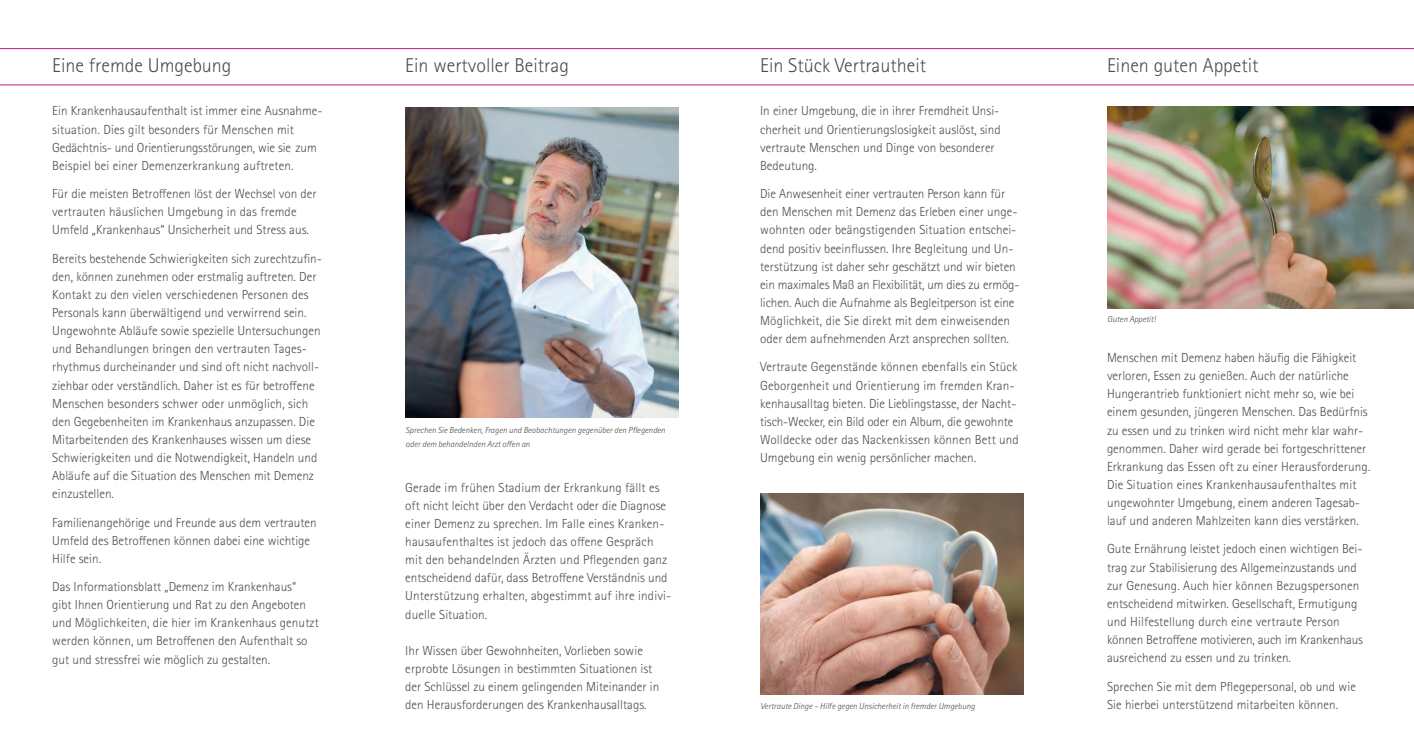
<style>
.page{position:relative;width:1414px;height:752px;background:#fff}
.page>*{position:absolute;margin:0;border:0;box-sizing:border-box;transform-origin:0 0}
.t1{font:300 20px "Rotis Sans Serif Pro";color:#4b4c4d}
.t2{font:300 13.12px/18.1px "Rotis Sans Serif Pro";color:#4b4c4d}
.t3{font:italic 300 8.75px/13.8px "Rotis Sans Serif Pro";color:#4b4c4d}
</style>
<div class="page">
<img style="left:405px;top:107px;width:273px;height:310px">
<hr style="left:0;top:48px;width:1414px;height:1px;background:#c5168c">
<hr style="left:0;top:85px;width:1414px;height:1px;background:#c5168c">
<img style="left:1107px;top:106px;width:307px;height:202px">
<img style="left:760px;top:493px;width:263px;height:201px">
<h1 class="t1" style="left:52px;top:54px;width:181px">Eine fremde Umgebung</h1>
<h1 class="t1" style="left:760px;top:54px;width:167px">Ein Stück Vertrautheit</h1>
<h1 class="t1" style="left:1107px;top:54px;width:153px">Einen guten Appetit</h1>
<h1 class="t1" style="left:405px;top:54px;width:165px">Ein wertvoller Beitrag</h1>
<p class="t2" style="left:52px;top:102px;width:272px">Ein Krankenhausaufenthalt ist immer eine Ausnahme&shy;situation. Dies gilt besonders für Menschen mit Gedächtnis- und Orientierungsstörungen, wie sie zum Beispiel bei einer Demenzerkrankung auftreten.</p>
<p class="t2" style="left:52px;top:185px;width:266px">Für die meisten Betroffenen löst der Wechsel von der vertrauten häuslichen Umgebung in das fremde<br>Umfeld „Krankenhaus“ Unsicherheit und Stress aus.</p>
<p class="t2" style="left:52px;top:249px;width:271px">Bereits bestehende Schwierigkeiten sich zurechtzufin&shy;den, können zunehmen oder erstmalig auftreten. Der Kontakt zu den vielen verschiedenen Personen des Personals kann überwältigend und verwirrend sein.<br>Ungewohnte Abläufe sowie spezielle Untersuchungen und Behandlungen bringen den vertrauten Tages&shy;rhythmus durcheinander und sind oft nicht nachvoll&shy;ziehbar oder verständlich. Daher ist es für betroffene Menschen besonders schwer oder unmöglich, sich den Gegebenheiten im Krankenhaus anzupassen. Die Mitarbeitenden des Krankenhauses wissen um diese Schwierigkeiten und die Notwendigkeit, Handeln und Abläufe auf die Situation des Menschen mit Demenz einzustellen.</p>
<p class="t2" style="left:52px;top:513px;width:266px">Familienangehörige und Freunde aus dem vertrauten<br>Umfeld des Betroffenen können dabei eine wichtige<br>Hilfe sein.</p>
<p class="t2" style="left:52px;top:577px;width:268px">Das Informationsblatt „Demenz im Krankenhaus“ gibt Ihnen Orientierung und Rat zu den Angeboten und Möglichkeiten, die hier im Krankenhaus genutzt werden können, um Betroffenen den Aufenthalt so gut und stressfrei wie möglich zu gestalten.</p>
<p class="t3" style="left:406px;top:423px;width:261px">Sprechen Sie Bedenken, Fragen und Beobachtungen gegenüber den Pflegenden oder dem behandelnden Arzt offen an</p>
<p class="t2" style="left:405px;top:478px;width:267px">Gerade im frühen Stadium der Erkrankung fällt es oft nicht leicht über den Verdacht oder die Diagnose einer Demenz zu sprechen. Im Falle eines Kranken&shy;hausaufenthaltes ist jedoch das offene Gespräch mit den behandelnden Ärzten und Pflegenden ganz entscheidend dafür, dass Betroffene Verständnis und Unterstützung erhalten, abgestimmt auf ihre indivi&shy;duelle Situation.</p>
<p class="t2" style="left:405px;top:641px;width:255px">Ihr Wissen über Gewohnheiten, Vorlieben sowie erprobte Lösungen in bestimmten Situationen ist der Schlüssel zu einem gelingenden Miteinander in den Herausforderungen des Krankenhausalltags.</p>
<p class="t2" style="left:760px;top:102px;width:242px">In einer Umgebung, die in ihrer Fremdheit Unsi&shy;cherheit und Orientierungslosigkeit auslöst, sind vertraute Menschen und Dinge von besonderer Bedeutung.</p>
<p class="t2" style="left:760px;top:185px;width:261px">Die Anwesenheit einer vertrauten Person kann für den Menschen mit Demenz das Erleben einer unge&shy;wohnten oder beängstigenden Situation entschei&shy;dend positiv beeinflussen. Ihre Begleitung und Un&shy;terstützung ist daher sehr geschätzt und wir bieten ein maximales Maß an Flexibilität, um dies zu ermög&shy;lichen. Auch die Aufnahme als Begleitperson ist eine Möglichkeit, die Sie direkt mit dem einweisenden oder dem aufnehmenden Arzt ansprechen sollten.</p>
<p class="t2" style="left:760px;top:358px;width:260px">Vertraute Gegenstände können ebenfalls ein Stück Geborgenheit und Orientierung im fremden Kran&shy;kenhausalltag bieten. Die Lieblingstasse, der Nacht&shy;tisch-Wecker, ein Bild oder ein Album, die gewohnte Wolldecke oder das Nackenkissen können Bett und Umgebung ein wenig persönlicher machen.</p>
<p class="t3" style="left:760px;top:698px;width:216px">Vertraute Dinge – Hilfe gegen Unsicherheit in fremder Umgebung</p>
<p class="t3" style="left:1107px;top:312px;width:50px">Guten Appetit!</p>
<p class="t2" style="left:1107px;top:348px;width:265px">Menschen mit Demenz haben häufig die Fähigkeit verloren, Essen zu genießen. Auch der natürliche Hungerantrieb funktioniert nicht mehr so, wie bei einem gesunden, jüngeren Menschen. Das Bedürfnis zu essen und zu trinken wird nicht mehr klar wahr&shy;genommen. Daher wird gerade bei fortgeschrittener Erkrankung das Essen oft zu einer Herausforderung.<br>Die Situation eines Krankenhausaufenthaltes mit ungewohnter Umgebung, einem anderen Tagesab&shy;lauf und anderen Mahlzeiten kann dies verstärken.</p>
<p class="t2" style="left:1107px;top:540px;width:258px">Gute Ernährung leistet jedoch einen wichtigen Bei&shy;trag zur Stabilisierung des Allgemeinzustands und zur Genesung. Auch hier können Bezugspersonen entscheidend mitwirken. Gesellschaft, Ermutigung und Hilfestellung durch eine vertraute Person können Betroffene motivieren, auch im Krankenhaus ausreichend zu essen und zu trinken.</p>
<p class="t2" style="left:1107px;top:676px;width:250px">Sprechen Sie mit dem Pflegepersonal, ob und wie<br>Sie hierbei unterstützend mitarbeiten können.</p>
</div>
